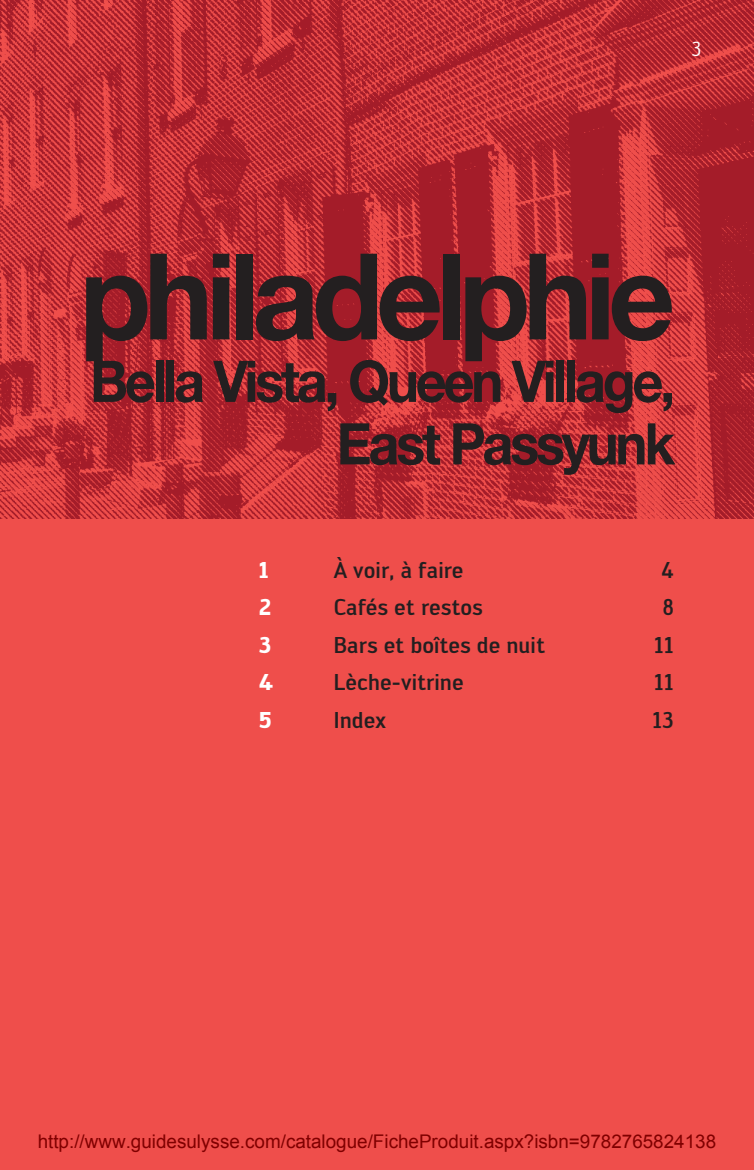
<style>
.page{position:relative;width:754px;height:1170px;background:#ef4e4b}
.page>*{position:absolute;margin:0;border:0;box-sizing:border-box;transform-origin:0 0}
.t1{font:700 120px "Helvetica Neue LT Std";letter-spacing:-.06em;color:#231f20}
.t2{font:700 57.5px/62.5px "Helvetica Neue LT Std";letter-spacing:-.06em;color:#231f20;text-align:right;scale:.94 1}
.t3{font:500 22.5px "Engel";color:#231f20;scale:.95 1}
.t4{font:700 22.5px "Engel";color:#fff;scale:.95 1}
.t5{font:700 22.5px "Engel";color:#fff;scale:.9 1}
.t6{font:20px "Engel";color:#fff}
.t7{font:18.75px "Arial";color:#800000}
</style>
<div class="page">
<img style="left:0;top:0;width:754px;height:518px">
<p class="t6" style="left:691px;top:38px;width:11px">3</p>
<h1 class="t1" style="left:80px;top:222px;width:597px">philadelphie</h1>
<h2 class="t2" style="left:90px;top:349px;width:624px">Bella Vista, Queen Village,<br>East Passyunk</h2>
<p class="t5" style="left:259px;top:556px;width:13px">1</p>
<p class="t3" style="left:334px;top:556px;width:138px">À voir, à faire</p>
<p class="t3" style="left:661px;top:556px;width:15px">4</p>
<p class="t4" style="left:259px;top:593px;width:15px">2</p>
<p class="t3" style="left:334px;top:594px;width:158px">Cafés et restos</p>
<p class="t3" style="left:663px;top:594px;width:13px">8</p>
<p class="t4" style="left:259px;top:631px;width:14px">3</p>
<p class="t3" style="left:334px;top:631px;width:224px">Bars et boîtes de nuit</p>
<p class="t3" style="left:654px;top:631px;width:22px">11</p>
<p class="t4" style="left:259px;top:668px;width:17px">4</p>
<p class="t3" style="left:334px;top:669px;width:138px">Lèche-vitrine</p>
<p class="t3" style="left:654px;top:669px;width:22px">11</p>
<p class="t4" style="left:259px;top:706px;width:15px">5</p>
<p class="t3" style="left:334px;top:706px;width:57px">Index</p>
<p class="t3" style="left:652px;top:706px;width:24px">13</p>
<p class="t7" style="left:38px;top:1129px;width:680px">http://www.guidesulysse.com/catalogue/FicheProduit.aspx?isbn=9782765824138</p>
</div>
